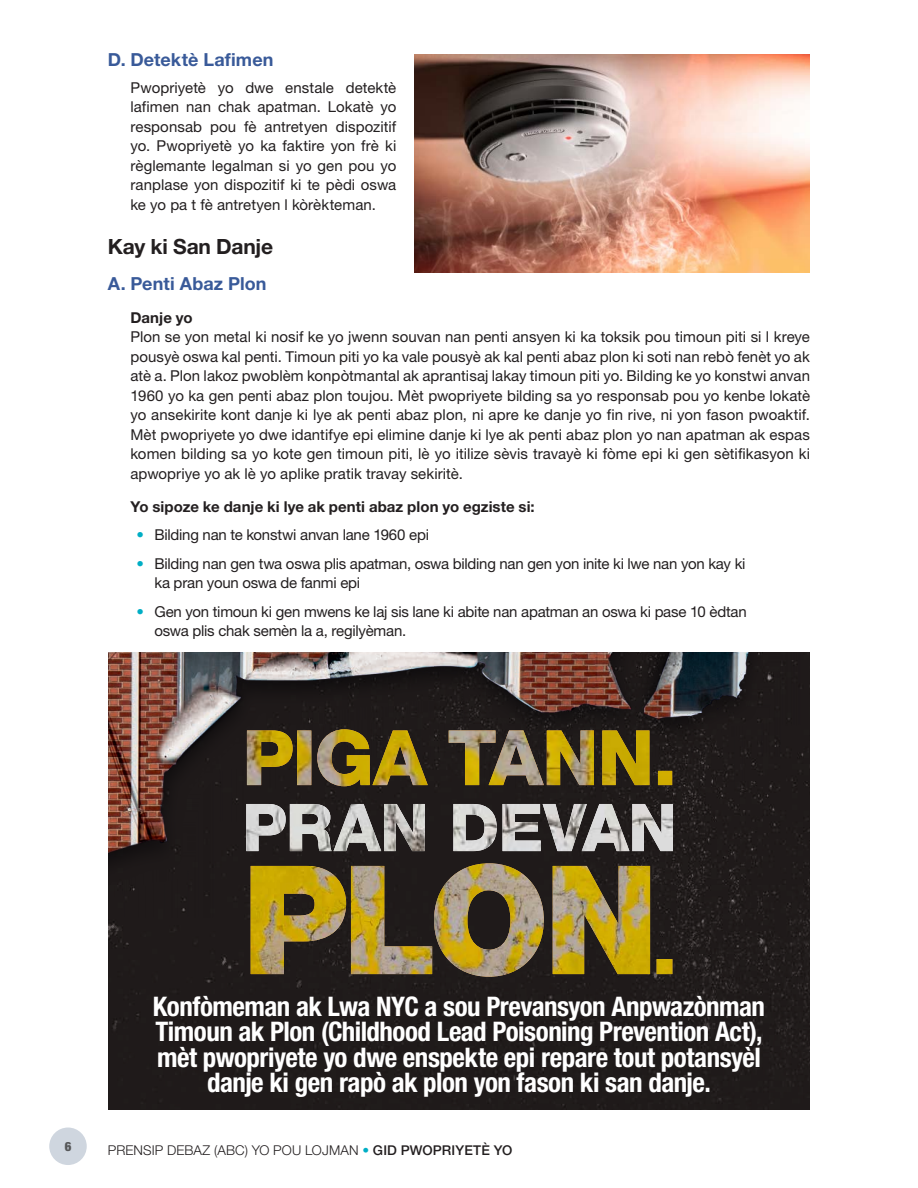
<style>
.page{position:relative;width:918px;height:1188px;background:#fff}
.page>*{position:absolute;margin:0;border:0;box-sizing:border-box;transform-origin:0 0}
.t1{font:700 condensed 27px/25.5px "Helvetica Neue LT Std";letter-spacing:-.02em;color:#fff;text-align:center}
.t2{font:800 condensed 24.15px "Helvetica Neue LT Std";letter-spacing:-.04em;color:#231f20}
.t3{font:700 21px "Helvetica Neue LT Std";letter-spacing:-.015em;color:#231f20}
.t4{font:700 18px "Helvetica Neue LT Std";letter-spacing:.005em;color:#395a99}
.t5{font:15px/19.5px "Helvetica Neue LT Std";letter-spacing:-.015em;color:#231f20;text-align:justify}
.t6{font:700 15px "Helvetica Neue LT Std";letter-spacing:.005em;color:#231f20}
.t7{font:300 13.5px "Helvetica Neue LT Std";letter-spacing:.01em;color:#231f20}
.t8{font:900 condensed 12.75px "Helvetica Neue LT Std";color:#57585a}
.s1{color:#00aec5}
.s2{font-weight:500}
</style>
<div class="page">
<div style="left:49px;top:1128px;width:38px;height:37px;background:#cfd6df;border-radius:50%"></div>
<div style="left:108px;top:652px;width:701px;height:457px;background:#1f1a1a"></div>
<img style="left:108px;top:652px;width:693px;height:340px">
<img style="left:415px;top:54px;width:395px;height:218px">
<img style="left:251px;top:863px;width:421px;height:114px">
<img style="left:246px;top:804px;width:427px;height:47px">
<img style="left:247px;top:729px;width:425px;height:57px">
<p class="t4" style="left:108px;top:49px;width:167px">D. Detektè Lafimen</p>
<p class="t5" style="left:130px;top:77px;width:267px">Pwopriyetè yo dwe enstale detektè lafimen nan chak apatman. Lokatè yo responsab pou fè antretyen dispozitif yo. Pwopriyetè yo ka faktire yon frè ki règlemante legalman si yo gen pou yo ranplase yon dispozitif ki te pèdi oswa ke yo pa t fè antretyen l kòrèkteman.</p>
<h3 class="t3" style="left:108px;top:233px;width:167px">Kay ki San Danje</h3>
<p class="t4" style="left:108px;top:272px;width:160px">A. Penti Abaz Plon</p>
<p class="t6" style="left:130px;top:308px;width:64px">Danje yo</p>
<p class="t5" style="left:130px;top:327px;width:681px">Plon se yon metal ki nosif ke yo jwenn souvan nan penti ansyen ki ka toksik pou timoun piti si l kreye pousyè oswa kal penti. Timoun piti yo ka vale pousyè ak kal penti abaz plon ki soti nan rebò fenèt yo ak atè a. Plon lakoz pwoblèm konpòtmantal ak aprantisaj lakay timoun piti yo. Bilding ke yo konstwi anvan 1960 yo ka gen penti abaz plon toujou. Mèt pwopriyete bilding sa yo responsab pou yo kenbe lokatè yo ansekirite kont danje ki lye ak penti abaz plon, ni apre ke danje yo fin rive, ni yon fason pwoaktif.<br>Mèt pwopriyete yo dwe idantifye epi elimine danje ki lye ak penti abaz plon yo nan apatman ak espas komen bilding sa yo kote gen timoun piti, lè yo itilize sèvis travayè ki fòme epi ki gen sètifikasyon ki apwopriye yo ak lè yo aplike pratik travay sekiritè.</p>
<p class="t6" style="left:130px;top:497px;width:406px">Yo sipoze ke danje ki lye ak penti abaz plon yo egziste si:</p>
<p class="t5" style="left:136px;top:525px;width:294px"><span class="s1">•</span> Bilding nan te konstwi anvan lane 1960 epi</p>
<p class="t5" style="left:154px;top:554px;width:593px;text-indent:-18px"><span class="s1">•</span> Bilding nan gen twa oswa plis apatman, oswa bilding nan gen yon inite ki lwe nan yon kay ki ka pran youn oswa de fanmi epi</p>
<p class="t5" style="left:154px;top:602px;width:594px;text-indent:-18px"><span class="s1">•</span> Gen yon timoun ki gen mwens ke laj sis lane ki abite nan apatman an oswa ki pase 10 èdtan oswa plis chak semèn la a, regilyèman.</p>
<h1 class="t1" style="left:153px;top:993px;width:614px">Konfòmeman ak Lwa NYC a sou Prevansyon Anpwazònman Timoun ak Plon (Childhood Lead Poisoning Prevention Act), mèt pwopriyete yo dwe enspekte epi repare tout potansyèl danje ki gen rapò ak plon yon fason ki san danje.</h1>
<h2 class="t2" style="left:415px;top:1134px;width:76px">Starting</h2>
<p class="t8" style="left:65px;top:1138px;width:8px">6</p>
<p class="t7" style="left:108px;top:1142px;width:406px">PRENSIP DEBAZ (ABC) YO POU LOJMAN <span class="s1">•</span> <span class="s2">GID PWOPRIYETÈ YO</span></p>
</div>
